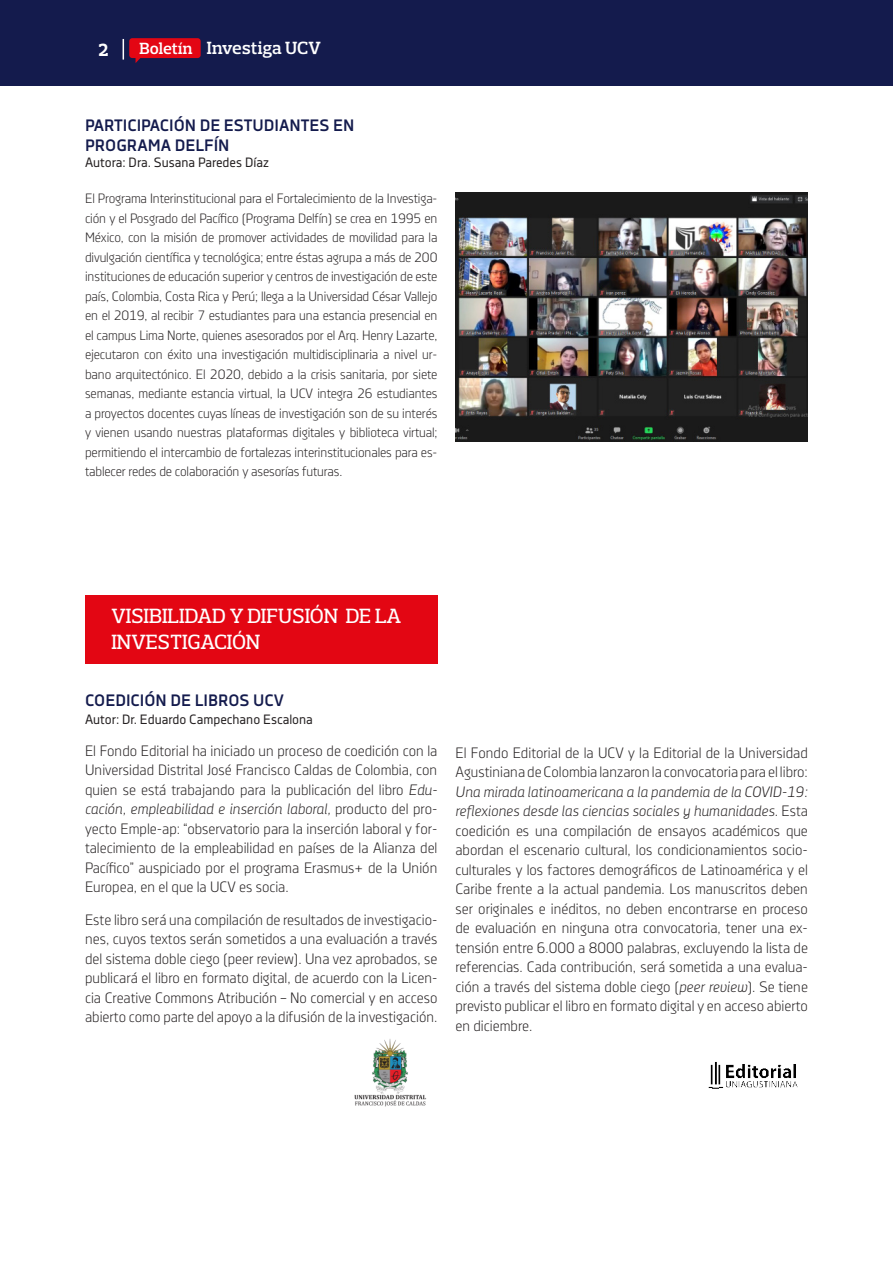
<style>
.page{position:relative;width:893px;height:1263px;background:#fff}
.page>*{position:absolute;margin:0;border:0;box-sizing:border-box;transform-origin:0 0}
.SUBTITULOS{font:500 21px/25.2px "Prelo Slab";color:#fff}
.t1{font:600 18px "Prelo Slab";color:#fff}
.t2{font:700 18px "Prelo Slab";color:#fff}
.DATOS{font:700 16.5px/19.8px "Decima Nova Pro";color:#141b4d}
.TEXTO{font:15px/19.5px "Decima Nova Pro Lt";color:#231f20;text-align:justify}
.DATOS-2{font:13.5px/19.5px "Decima Nova Pro Lt";letter-spacing:-.01em;color:#231f20;text-align:justify}
.DATOS-3{font:13.5px "Decima Nova Pro";color:#231f20}
.s1{font-size:16.5px}
.s2{font-style:italic}
</style>
<div class="page">
<div style="left:0;top:0;width:893px;height:85px;background:#141b4d"></div>
<svg style="left:123px;top:38px;width:78px;height:25px"></svg>
<div style="left:85px;top:595px;width:352px;height:69px;background:#e30613"></div>
<img style="left:455px;top:192px;width:353px;height:250px">
<img style="left:354px;top:1039px;width:73px;height:67px">
<img style="left:708px;top:1062px;width:90px;height:27px">
<p class="t2" style="left:99px;top:39px;width:11px">2</p>
<p class="t1" style="left:139px;top:37px;width:183px"><span class="s1">Boletín</span> Investiga UCV</p>
<p class="DATOS" style="left:85px;top:117px;width:271px">PARTICIPACIÓN DE ESTUDIANTES EN<br>PROGRAMA DELFÍN</p>
<p class="DATOS-3" style="left:85px;top:155px;width:185px">Autora: Dra. Susana Paredes Díaz</p>
<p class="DATOS-2" style="left:85px;top:189px;width:354px">El Programa Interinstitucional para el Fortalecimiento de la Investiga&shy;ción y el Posgrado del Pacífico (Programa Delfín) se crea en 1995 en México, con la misión de promover actividades de movilidad para la divulgación científica y tecnológica; entre éstas agrupa a más de 200 instituciones de educación superior y centros de investigación de este país, Colombia, Costa Rica y Perú; llega a la Universidad César Vallejo en el 2019, al recibir 7 estudiantes para una estancia presencial en el campus Lima Norte, quienes asesorados por el Arq. Henry Lazarte, ejecutaron con éxito una investigación multidisciplinaria a nivel ur&shy;bano arquitectónico. El 2020, debido a la crisis sanitaria, por siete semanas, mediante estancia virtual, la UCV integra 26 estudiantes a proyectos docentes cuyas líneas de investigación son de su interés y vienen usando nuestras plataformas digitales y biblioteca virtual; permitiendo el intercambio de fortalezas interinstitucionales para es&shy;tablecer redes de colaboración y asesorías futuras.</p>
<p class="SUBTITULOS" style="left:111px;top:604px;width:291px">VISIBILIDAD Y DIFUSIÓN DE LA<br>INVESTIGACIÓN</p>
<p class="DATOS" style="left:85px;top:691px;width:200px">COEDICIÓN DE LIBROS UCV</p>
<p class="DATOS-3" style="left:85px;top:711px;width:229px">Autor: Dr. Eduardo Campechano Escalona</p>
<p class="TEXTO" style="left:85px;top:741px;width:354px">El Fondo Editorial ha iniciado un proceso de coedición con la Universidad Distrital José Francisco Caldas de Colombia, con quien se está trabajando para la publicación del libro <span class="s2">Edu&shy;cación, empleabilidad e inserción laboral,</span> producto del pro&shy;yecto Emple-ap: “observatorio para la inserción laboral y for&shy;talecimiento de la empleabilidad en países de la Alianza del Pacífico” auspiciado por el programa Erasmus+ de la Unión Europea, en el que la UCV es socia.</p>
<p class="TEXTO" style="left:85px;top:909px;width:354px">Este libro será una compilación de resultados de investigacio&shy;nes, cuyos textos serán sometidos a una evaluación a través del sistema doble ciego (peer review). Una vez aprobados, se publicará el libro en formato digital, de acuerdo con la Licen&shy;cia Creative Commons Atribución – No comercial y en acceso abierto como parte del apoyo a la difusión de la investigación.</p>
<p class="TEXTO" style="left:455px;top:743px;width:354px">El Fondo Editorial de la UCV y la Editorial de la Universidad Agustiniana de Colombia lanzaron la convocatoria para el libro:<br><span class="s2">Una mirada latinoamericana a la pandemia de la COVID-19: reflexiones desde las ciencias sociales y humanidades.</span> Esta coedición es una compilación de ensayos académicos que abordan el escenario cultural, los condicionamientos socio&shy;culturales y los factores demográficos de Latinoamérica y el Caribe frente a la actual pandemia. Los manuscritos deben ser originales e inéditos, no deben encontrarse en proceso de evaluación en ninguna otra convocatoria, tener una ex&shy;tensión entre 6.000 a 8000 palabras, excluyendo la lista de referencias. Cada contribución, será sometida a una evalua&shy;ción a través del sistema doble ciego (<span class="s2">peer review</span>). Se tiene previsto publicar el libro en formato digital y en acceso abierto en diciembre.</p>
</div>
